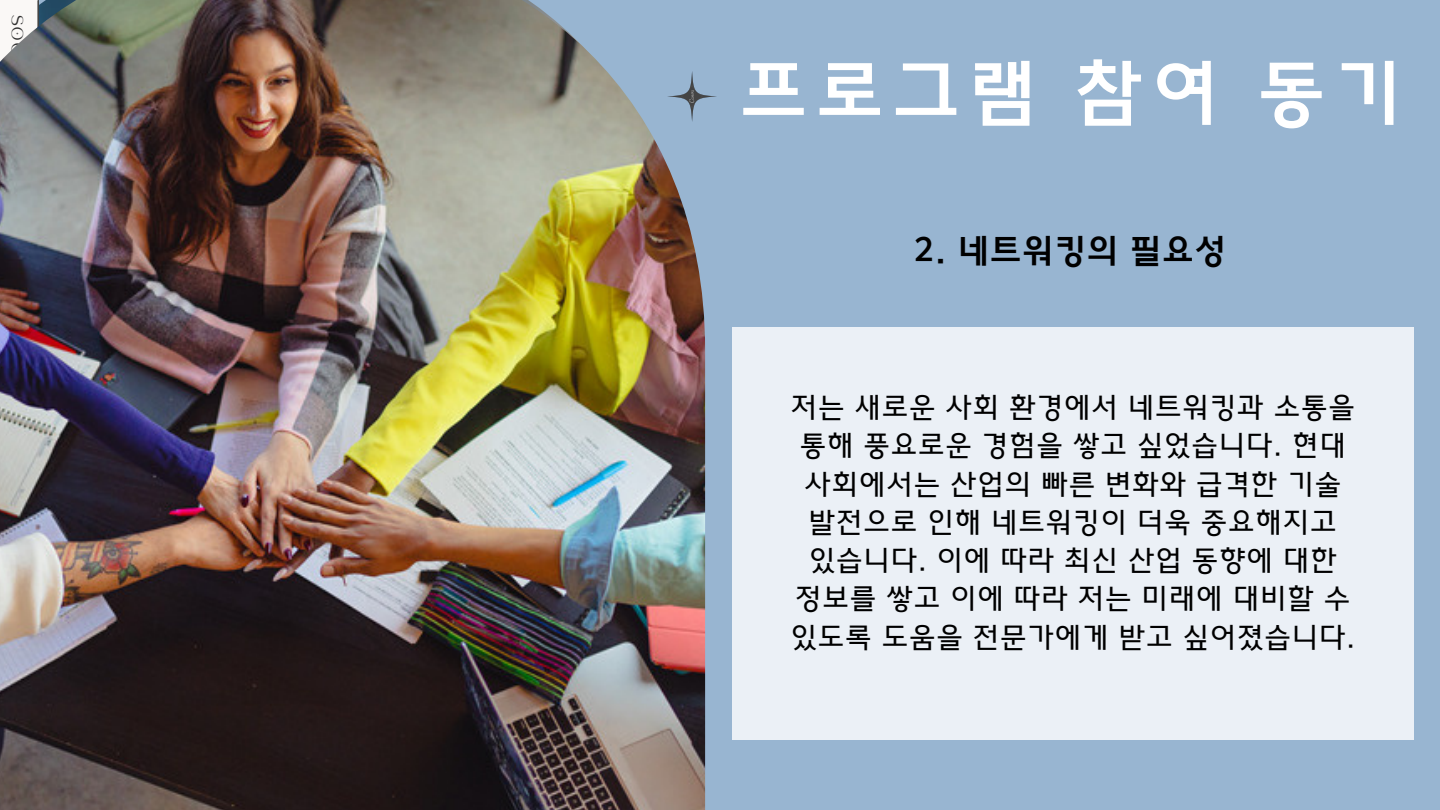
<style>
.page{position:relative;width:1440px;height:810px;background:#98b5d1}
.page>*{position:absolute;margin:0;border:0;box-sizing:border-box;transform-origin:0 0}
.t1{font:70px "OT Didim Gothic B";letter-spacing:.15em;color:#fff}
.t2{font:32.6px "OT Didim Gothic B";letter-spacing:.05em;color:#000}
.t3{font:27.6px "OT Didim Gothic M";letter-spacing:.05em;color:#000}
</style>
<div class="page">
<img style="left:705px;top:95px;width:12px;height:3px">
<div style="left:732px;top:328px;width:682px;height:412px;background:#ebf0f6"></div>
<img style="left:0;top:0;width:705px;height:810px">
<p class="t1" style="left:741px;top:59px;width:662px">프로그램 참여 동기</p>
<p class="t2" style="left:914px;top:235px;width:313px">2. 네트워킹의 필요성</p>
<p class="t3" style="left:791px;top:394px;width:565px">저는 새로운 사회 환경에서 네트워킹과 소통을</p>
<p class="t3" style="left:800px;top:432px;width:547px">통해 풍요로운 경험을 쌓고 싶었습니다. 현대</p>
<p class="t3" style="left:805px;top:471px;width:538px">사회에서는 산업의 빠른 변화와 급격한 기술</p>
<p class="t3" style="left:809px;top:509px;width:529px">발전으로 인해 네트워킹이 더욱 중요해지고</p>
<p class="t3" style="left:809px;top:547px;width:529px">있습니다. 이에 따라 최신 산업 동향에 대한</p>
<p class="t3" style="left:796px;top:585px;width:556px">정보를 쌓고 이에 따라 저는 미래에 대비할 수</p>
<p class="t3" style="left:791px;top:624px;width:565px">있도록 도움을 전문가에게 받고 싶어졌습니다.</p>
</div>
